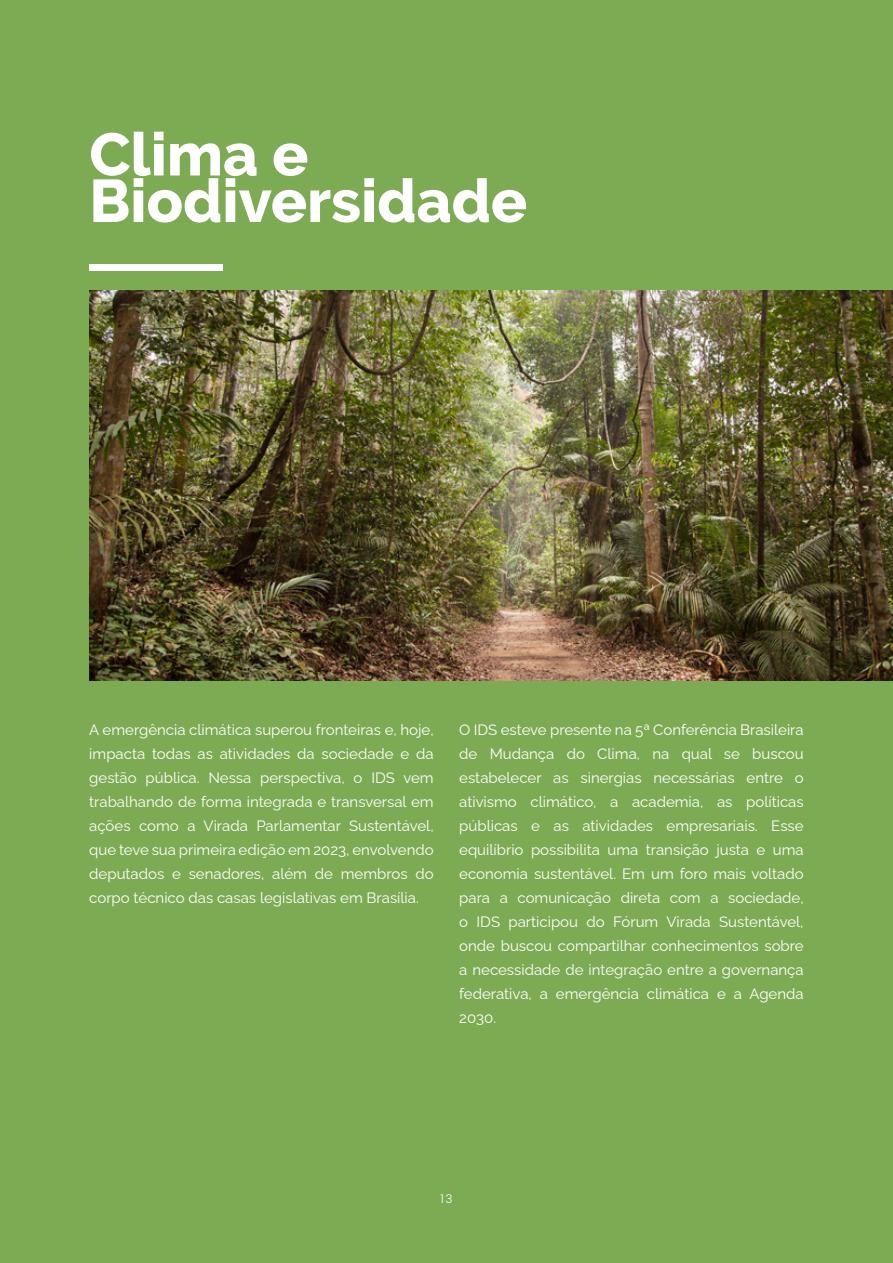
<style>
.page{position:relative;width:893px;height:1263px;background:#7dab54}
.page>*{position:absolute;margin:0;border:0;box-sizing:border-box;transform-origin:0 0}
.Paragraph_Style_10{font:800 60px "Raleway";color:#fff}
.Paragraph_Style_14{font:100 15px/24px "Raleway";color:#fff;text-align:justify}
.t1{font:300 12px "Poppins";color:#fff}
</style>
<div class="page">
<img style="left:89px;top:290px;width:804px;height:391px">
<div style="left:89px;top:264px;width:134px;height:7px;background:#fff"></div>
<p class="Paragraph_Style_10" style="left:89px;top:120px;width:221px">Clima e</p>
<p class="Paragraph_Style_10" style="left:89px;top:167px;width:439px">Biodiversidade</p>
<p class="Paragraph_Style_14" style="left:89px;top:716px;width:346px">A emergência climática superou fronteiras e, hoje, impacta todas as atividades da sociedade e da gestão pública. Nessa perspectiva, o IDS vem trabalhando de forma integrada e transversal em ações como a Virada Parlamentar Sustentável, que teve sua primeira edição em 2023, envolvendo deputados e senadores, além de membros do corpo técnico das casas legislativas em Brasília.</p>
<p class="Paragraph_Style_14" style="left:459px;top:716px;width:346px">O IDS esteve presente na 5ª Conferência Brasileira de Mudança do Clima, na qual se buscou estabelecer as sinergias necessárias entre o ativismo climático, a academia, as políticas públicas e as atividades empresariais. Esse equilíbrio possibilita uma transição justa e uma economia sustentável. Em um foro mais voltado para a comunicação direta com a sociedade, o IDS participou do Fórum Virada Sustentável, onde buscou compartilhar conhecimentos sobre a necessidade de integração entre a governança federativa, a emergência climática e a Agenda 2030.</p>
<p class="t1" style="left:441px;top:1192px;width:13px">13</p>
</div>
